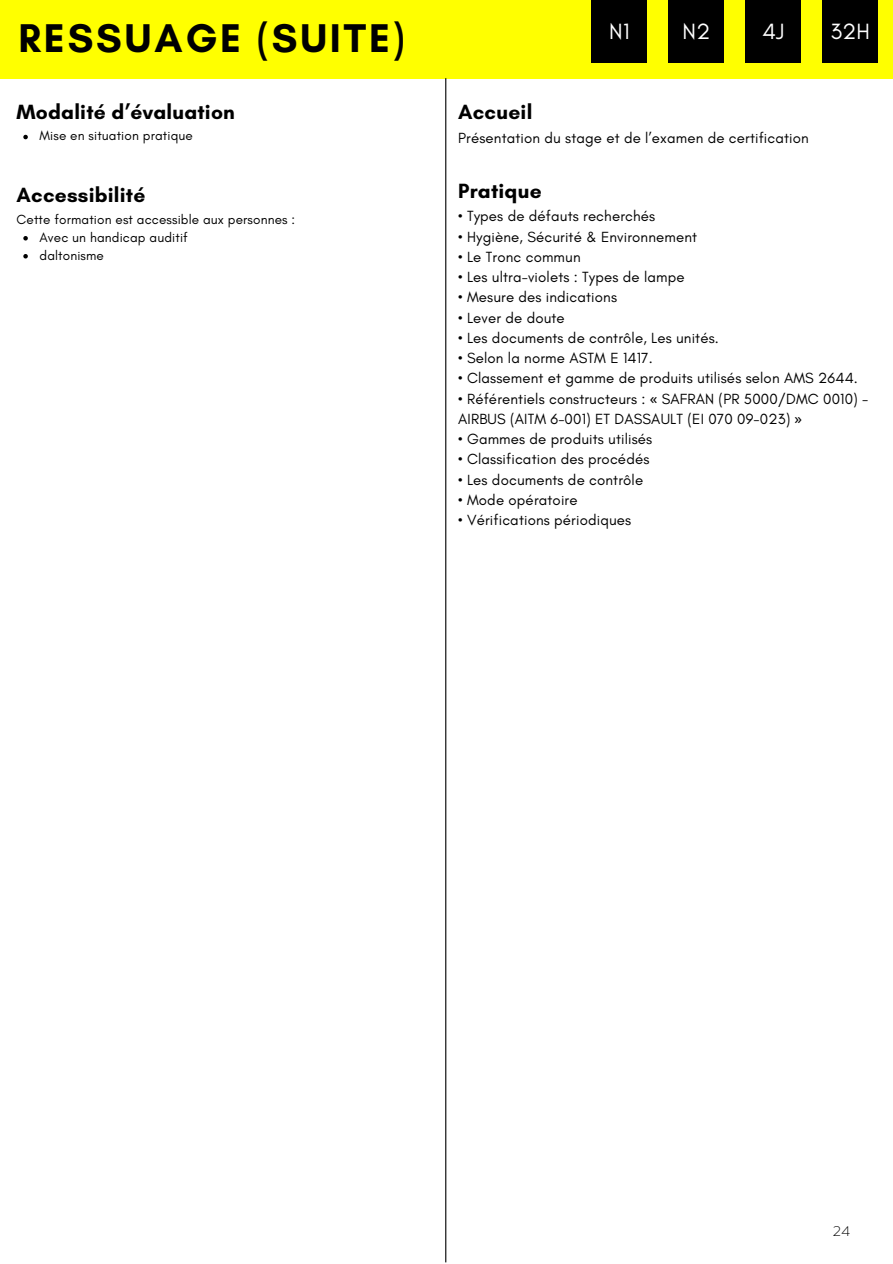
<style>
.page{position:relative;width:893px;height:1264px;background:#fff}
.page>*{position:absolute;margin:0;border:0;box-sizing:border-box;transform-origin:0 0}
.t1{font:700 40.8px "Glacial Indifference";letter-spacing:.07em;color:#000}
.t2{font:22.5px "Glacial Indifference";letter-spacing:.01em;color:#fff}
.t3{font:700 21px "Glacial Indifference";letter-spacing:.01em;color:#000}
.t4{font:15px/20.2px "Glacial Indifference";letter-spacing:.01em;color:#000}
.t5{font:200 13.8px "Balgin";color:#000}
.t6{font:13.5px/18px "Glacial Indifference";letter-spacing:.01em;color:#000}
.s1{font-family:"Noto Sans"}
</style>
<div class="page">
<div style="left:0;top:0;width:892px;height:79px;background:#ff0"></div>
<div style="left:591px;top:0;width:55px;height:63px;background:#000"></div>
<div style="left:668px;top:0;width:55px;height:63px;background:#000"></div>
<div style="left:745px;top:0;width:55px;height:63px;background:#000"></div>
<div style="left:822px;top:0;width:55px;height:63px;background:#000"></div>
<svg style="left:23px;top:135px;width:5px;height:4px"></svg>
<svg style="left:23px;top:236px;width:5px;height:4px"></svg>
<svg style="left:23px;top:254px;width:5px;height:4px"></svg>
<hr style="left:445px;top:78px;width:1px;height:1184px;background:#000">
<h1 class="t1" style="left:18px;top:13px;width:388px">RESSUAGE (SUITE)</h1>
<h2 class="t2" style="left:682px;top:18px;width:29px">N2</h2>
<h2 class="t2" style="left:762px;top:18px;width:24px">4J</h2>
<h2 class="t2" style="left:830px;top:18px;width:41px">32H</h2>
<h2 class="t2" style="left:609px;top:18px;width:22px">N1</h2>
<h3 class="t3" style="left:17px;top:99px;width:220px">Modalité d’évaluation</h3>
<p class="t6" style="left:39px;top:127px;width:155px">Mise en situation pratique</p>
<h3 class="t3" style="left:17px;top:182px;width:130px">Accessibilité</h3>
<p class="t6" style="left:17px;top:210px;width:280px">Cette formation est accessible aux personnes :</p>
<p class="t6" style="left:39px;top:228px;width:150px">Avec un handicap auditif daltonisme</p>
<h3 class="t3" style="left:458px;top:99px;width:76px">Accueil</h3>
<p class="t4" style="left:458px;top:127px;width:352px">Présentation du stage et de l’examen de certification</p>
<h3 class="t3" style="left:458px;top:178px;width:85px">Pratique</h3>
<p class="t4" style="left:458px;top:206px;width:199px">• Types de défauts recherchés</p>
<p class="t4" style="left:458px;top:226px;width:240px">• Hygiène, Sécurité &amp; Environnement</p>
<p class="t4" style="left:458px;top:246px;width:124px">• Le Tronc commun</p>
<p class="t4" style="left:458px;top:267px;width:228px">• Les ultra-violets : Types de lampe</p>
<p class="t4" style="left:458px;top:287px;width:160px">• Mesure des indications</p>
<p class="t4" style="left:458px;top:307px;width:108px">• Lever de doute</p>
<p class="t4" style="left:458px;top:327px;width:262px">• Les documents de contrôle, Les unités.</p>
<p class="t4" style="left:458px;top:348px;width:196px">• Selon la norme ASTM E 1417.</p>
<p class="t4" style="left:458px;top:368px;width:401px">• Classement et gamme de produits utilisés selon AMS 2644.</p>
<p class="t4" style="left:458px;top:388px;width:411px">• Référentiels constructeurs : <span class="s1">«</span> SAFRAN (PR 5000/DMC 0010) -<br>AIRBUS (AITM 6-001) ET DASSAULT (EI 070 09-023) <span class="s1">»</span></p>
<p class="t4" style="left:458px;top:428px;width:195px">• Gammes de produits utilisés</p>
<p class="t4" style="left:458px;top:449px;width:193px">• Classification des procédés</p>
<p class="t4" style="left:458px;top:469px;width:186px">• Les documents de contrôle</p>
<p class="t4" style="left:458px;top:489px;width:121px">• Mode opératoire</p>
<p class="t4" style="left:458px;top:509px;width:174px">• Vérifications périodiques</p>
<p class="t5" style="left:832px;top:1225px;width:19px">24</p>
</div>
